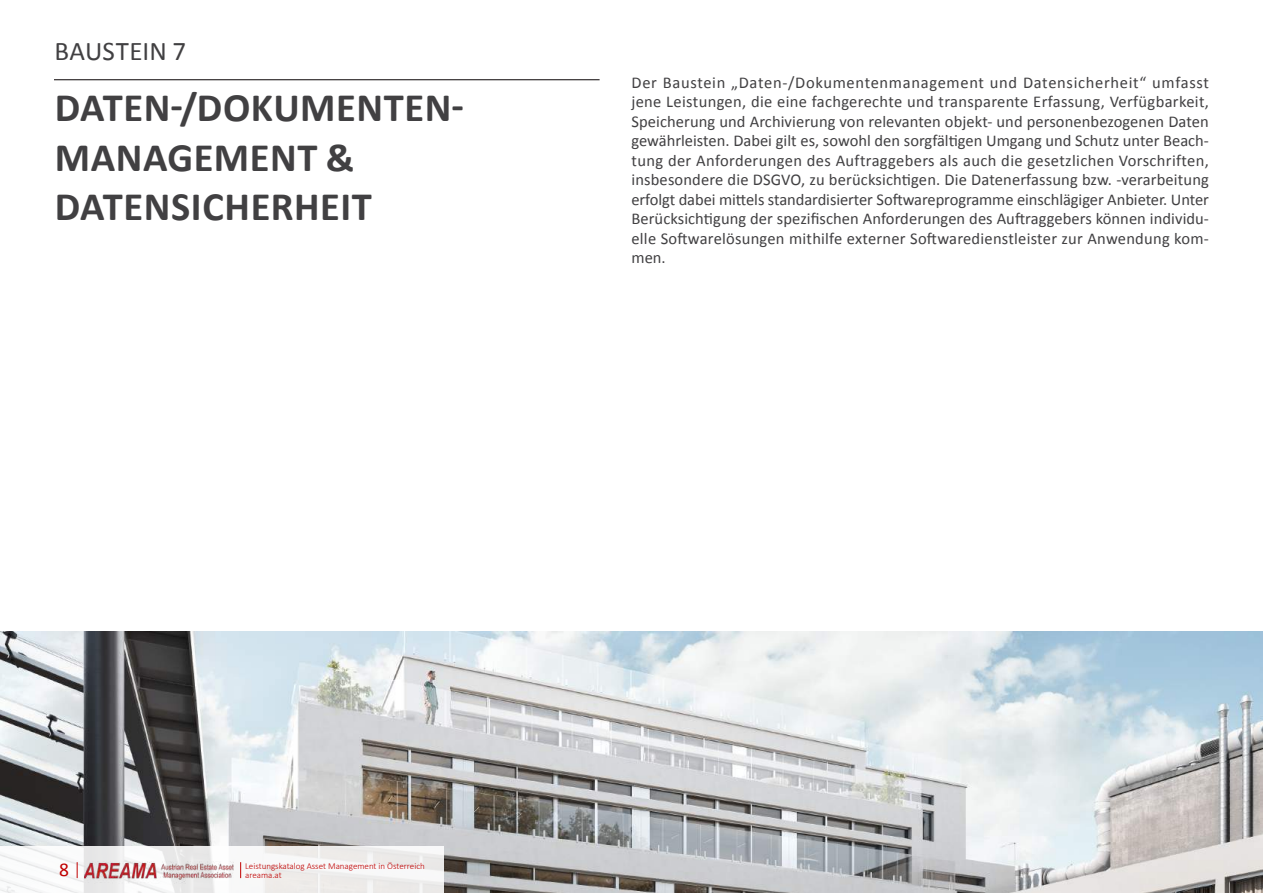
<style>
.page{position:relative;width:1263px;height:893px;background:#fff}
.page>*{position:absolute;margin:0;border:0;box-sizing:border-box;transform-origin:0 0}
.t1{font:700 40.5px/49.5px "Calibri";letter-spacing:.015em;color:#414042}
.t2{font:27px "Calibri";letter-spacing:.01em;color:#414042}
.t3{font:19.5px "Calibri";color:#c00000}
.t4{font:16.5px/19.5px "Calibri";letter-spacing:.015em;color:#414042;text-align:justify}
.t5{font:300 9px "Calibri";color:#c00000}
</style>
<div class="page">
<img style="left:0;top:631px;width:1263px;height:262px">
<hr style="left:54px;top:79px;width:546px;height:1px;background:#231f20">
<div style="left:0;top:846px;width:443px;height:47px;background:linear-gradient(to right,#f5f5f6,#efeeed)"></div>
<img style="left:84px;top:861px;width:154px;height:23px">
<svg style="left:240px;top:862px;width:1px;height:16px"></svg>
<svg style="left:77px;top:862px;width:1px;height:16px"></svg>
<h2 class="t2" style="left:55px;top:33px;width:133px">BAUSTEIN 7</h2>
<h1 class="t1" style="left:55px;top:82px;width:411px">DATEN-/DOKUMENTEN-<br>MANAGEMENT &amp;<br>DATENSICHERHEIT</h1>
<p class="t4" style="left:631px;top:72px;width:579px">Der Baustein „Daten-/Dokumentenmanagement und Datensicherheit“ umfasst jene Leistungen, die eine fachgerechte und transparente Erfassung, Verfügbarkeit, Speicherung und Archivierung von relevanten objekt- und personenbezogenen Daten gewährleisten. Dabei gilt es, sowohl den sorgfältigen Umgang und Schutz unter Beach&shy;tung der Anforderungen des Auftraggebers als auch die gesetzlichen Vorschriften, insbesondere die DSGVO, zu berücksichtigen. Die Datenerfassung bzw. -verarbeitung erfolgt dabei mittels standardisierter Softwareprogramme einschlägiger Anbieter. Unter Berücksichtigung der spezifischen Anforderungen des Auftraggebers können individu&shy;elle Softwarelösungen mithilfe externer Softwaredienstleister zur Anwendung kom&shy;men.</p>
<p class="t5" style="left:245px;top:860px;width:181px">Leistungskatalog Asset Management in Österreich</p>
<p class="t3" style="left:59px;top:856px;width:11px">8</p>
<p class="t5" style="left:245px;top:869px;width:38px">areama.at</p>
</div>
